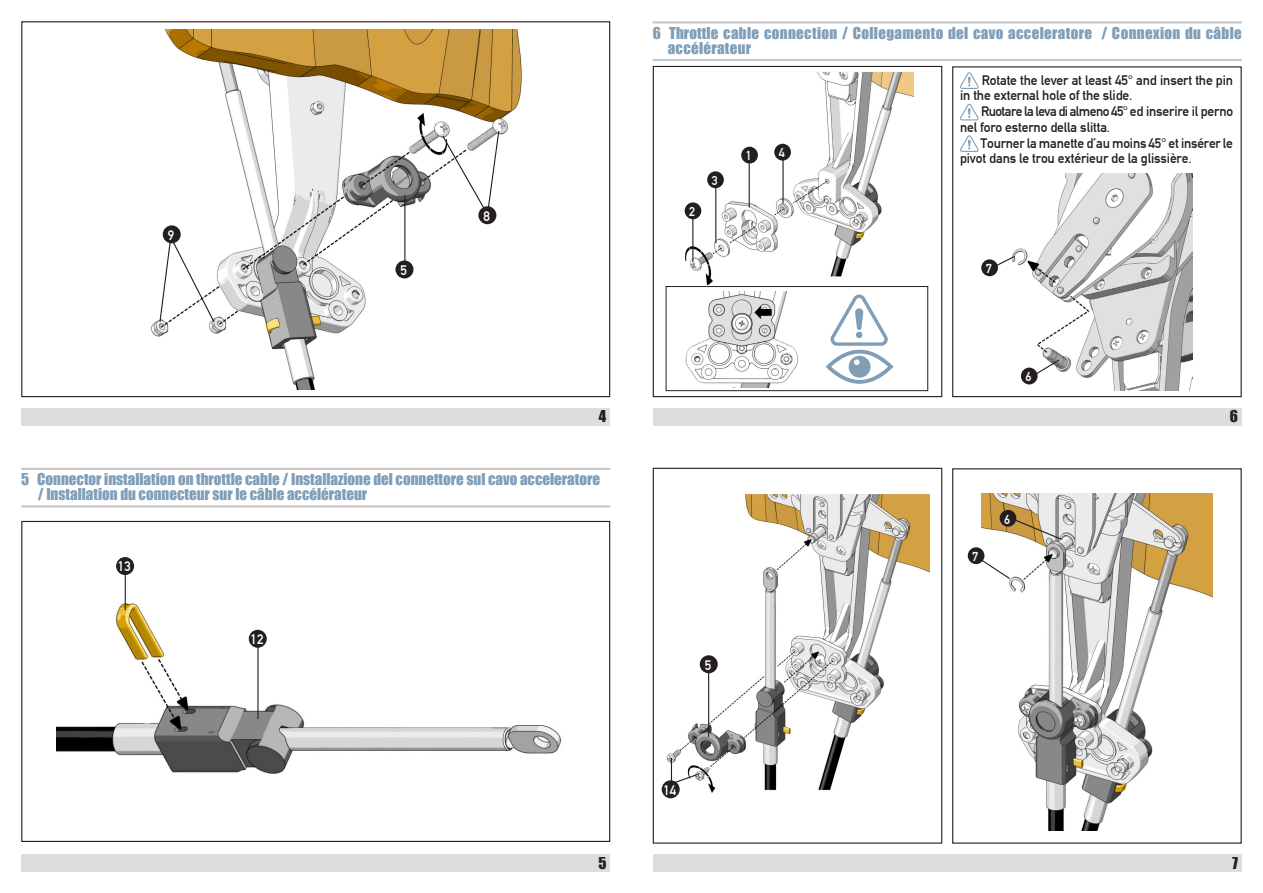
<style>
.page{position:relative;width:1263px;height:893px;background:#fff}
.page>*{position:absolute;margin:0;border:0;box-sizing:border-box;transform-origin:0 0}
.Corpo_testo{font:15px/15px "Impact";color:#809eb8}
.Corpo_testo-2{font:15px/15px "Impact";letter-spacing:.025em;color:#809eb8}
.biocom_testo{font:15px "Impact";color:#231f20}
.ORMA_TESTO{font:13.5px/15.8px "DIN Mittelschrift";letter-spacing:-.01em;color:#231f20}
.t1{font:13.5px "DIN Mittelschrift";color:#fff}
.t2{font:12.6px "DIN Mittelschrift";color:#fff}
</style>
<div class="page">
<div style="left:21px;top:854px;width:589px;height:18px;background:#dcdddf"></div>
<div style="left:653px;top:854px;width:589px;height:18px;background:#dcdddf"></div>
<div style="left:653px;top:408px;width:589px;height:17px;background:#dcdddf"></div>
<div style="left:21px;top:408px;width:589px;height:17px;background:#dcdddf"></div>
<hr style="left:21px;top:468px;width:589px;height:2px;background:#c7c8ca">
<hr style="left:653px;top:21px;width:589px;height:3px;background:#c7c8ca">
<hr style="left:21px;top:505px;width:589px;height:3px;background:#c7c8ca">
<hr style="left:653px;top:59px;width:589px;height:2px;background:#c7c8ca">
<div style="left:653px;top:468px;width:289px;height:376px;border:1px solid #231f20"></div>
<div style="left:653px;top:66px;width:289px;height:331px;border:1px solid #231f20"></div>
<div style="left:952px;top:468px;width:290px;height:376px;border:1px solid #231f20"></div>
<div style="left:952px;top:66px;width:290px;height:331px;border:1px solid #231f20"></div>
<svg style="left:960px;top:72px;width:19px;height:17px"></svg>
<svg style="left:960px;top:104px;width:19px;height:16px"></svg>
<svg style="left:960px;top:135px;width:19px;height:17px"></svg>
<div style="left:666px;top:286px;width:262px;height:105px;border:1px solid #231f20"></div>
<svg style="left:825px;top:295px;width:69px;height:89px"></svg>
<img style="left:151px;top:30px;width:371px;height:360px">
<svg style="left:441px;top:130px;width:59px;height:86px"></svg>
<svg style="left:159px;top:235px;width:56px;height:88px"></svg>
<hr style="left:404px;top:196px;width:1px;height:68px;background:#231f20">
<div style="left:478px;top:206px;width:18px;height:18px;background:#231f20;border-radius:50%"></div>
<div style="left:395px;top:260px;width:18px;height:18px;background:#231f20;border-radius:50%"></div>
<div style="left:163px;top:225px;width:18px;height:18px;background:#231f20;border-radius:50%"></div>
<img style="left:57px;top:591px;width:505px;height:183px">
<hr style="left:125px;top:569px;width:1px;height:41px;background:#231f20">
<hr style="left:257px;top:644px;width:2px;height:75px;background:#231f20">
<div style="left:249px;top:630px;width:18px;height:18px;background:#231f20;border-radius:50%"></div>
<div style="left:116px;top:557px;width:18px;height:18px;background:#231f20;border-radius:50%"></div>
<img style="left:685px;top:72px;width:228px;height:213px">
<hr style="left:749px;top:163px;width:1px;height:45px;background:#231f20">
<hr style="left:715px;top:187px;width:1px;height:56px;background:#231f20">
<hr style="left:692px;top:218px;width:1px;height:44px;background:#231f20">
<hr style="left:782px;top:159px;width:2px;height:44px;background:#231f20">
<img style="left:1012px;top:174px;width:181px;height:217px">
<svg style="left:1034px;top:358px;width:26px;height:18px"></svg>
<svg style="left:994px;top:255px;width:22px;height:14px"></svg>
<img style="left:685px;top:291px;width:113px;height:96px">
<div style="left:1021px;top:368px;width:16px;height:16px;background:#231f20;border-radius:50%"></div>
<div style="left:981px;top:259px;width:17px;height:17px;background:#231f20;border-radius:50%"></div>
<div style="left:774px;top:144px;width:17px;height:17px;background:#231f20;border-radius:50%"></div>
<div style="left:741px;top:147px;width:17px;height:17px;background:#231f20;border-radius:50%"></div>
<div style="left:707px;top:171px;width:17px;height:17px;background:#231f20;border-radius:50%"></div>
<div style="left:685px;top:202px;width:16px;height:17px;background:#231f20;border-radius:50%"></div>
<img style="left:664px;top:495px;width:265px;height:297px">
<hr style="left:708px;top:671px;width:1px;height:66px;background:#231f20">
<svg style="left:670px;top:758px;width:31px;height:27px"></svg>
<img style="left:981px;top:493px;width:231px;height:337px">
<svg style="left:1009px;top:517px;width:54px;height:24px"></svg>
<svg style="left:979px;top:557px;width:32px;height:23px"></svg>
<div style="left:700px;top:655px;width:18px;height:18px;background:#231f20;border-radius:50%"></div>
<div style="left:662px;top:780px;width:18px;height:18px;background:#231f20;border-radius:50%"></div>
<div style="left:1000px;top:510px;width:16px;height:17px;background:#231f20;border-radius:50%"></div>
<div style="left:968px;top:547px;width:16px;height:17px;background:#231f20;border-radius:50%"></div>
<svg style="left:755px;top:306px;width:17px;height:13px"></svg>
<p class="Corpo_testo-2" style="left:668px;top:25px;width:576px;text-indent:-15px">6 Throttle cable connection / Collegamento del cavo acceleratore / Connexion du câble accélérateur</p>
<p class="ORMA_TESTO" style="left:960px;top:72px;width:275px;text-indent:22px">Rotate the lever at least 45° and insert the pin in the external hole of the slide.</p>
<p class="ORMA_TESTO" style="left:960px;top:104px;width:275px;text-indent:21px">Ruotare la leva di almeno 45° ed inserire il perno nel foro esterno della slitta.</p>
<p class="ORMA_TESTO" style="left:960px;top:135px;width:274px;text-indent:21px">Tourner la manette d’au moins 45° et insérer le pivot dans le trou extérieur de la glissière.</p>
<p class="t2" style="left:746px;top:149px;width:8px">1</p>
<p class="t2" style="left:779px;top:146px;width:8px">4</p>
<p class="t1" style="left:168px;top:227px;width:8px">9</p>
<p class="t1" style="left:400px;top:262px;width:8px">5</p>
<p class="t1" style="left:483px;top:208px;width:8px">8</p>
<p class="t2" style="left:689px;top:204px;width:8px">2</p>
<p class="t2" style="left:712px;top:173px;width:8px">3</p>
<p class="t2" style="left:986px;top:261px;width:8px">7</p>
<p class="t2" style="left:1025px;top:369px;width:8px">6</p>
<p class="biocom_testo" style="left:599px;top:404px;width:9px">4</p>
<p class="biocom_testo" style="left:1230px;top:404px;width:10px">6</p>
<p class="Corpo_testo" style="left:38px;top:472px;width:564px;text-indent:-17px">5 Connector installation on throttle cable / Installazione del connettore sul cavo acceleratore / Installation du connecteur sur le câble accélérateur</p>
<p class="t1" style="left:118px;top:559px;width:14px">13</p>
<p class="t1" style="left:251px;top:631px;width:14px">12</p>
<p class="t1" style="left:705px;top:657px;width:8px">5</p>
<p class="t1" style="left:663px;top:782px;width:14px">14</p>
<p class="t2" style="left:972px;top:549px;width:8px">7</p>
<p class="t2" style="left:1004px;top:512px;width:8px">6</p>
<p class="biocom_testo" style="left:598px;top:851px;width:10px">5</p>
<p class="biocom_testo" style="left:1232px;top:851px;width:7px">7</p>
</div>
